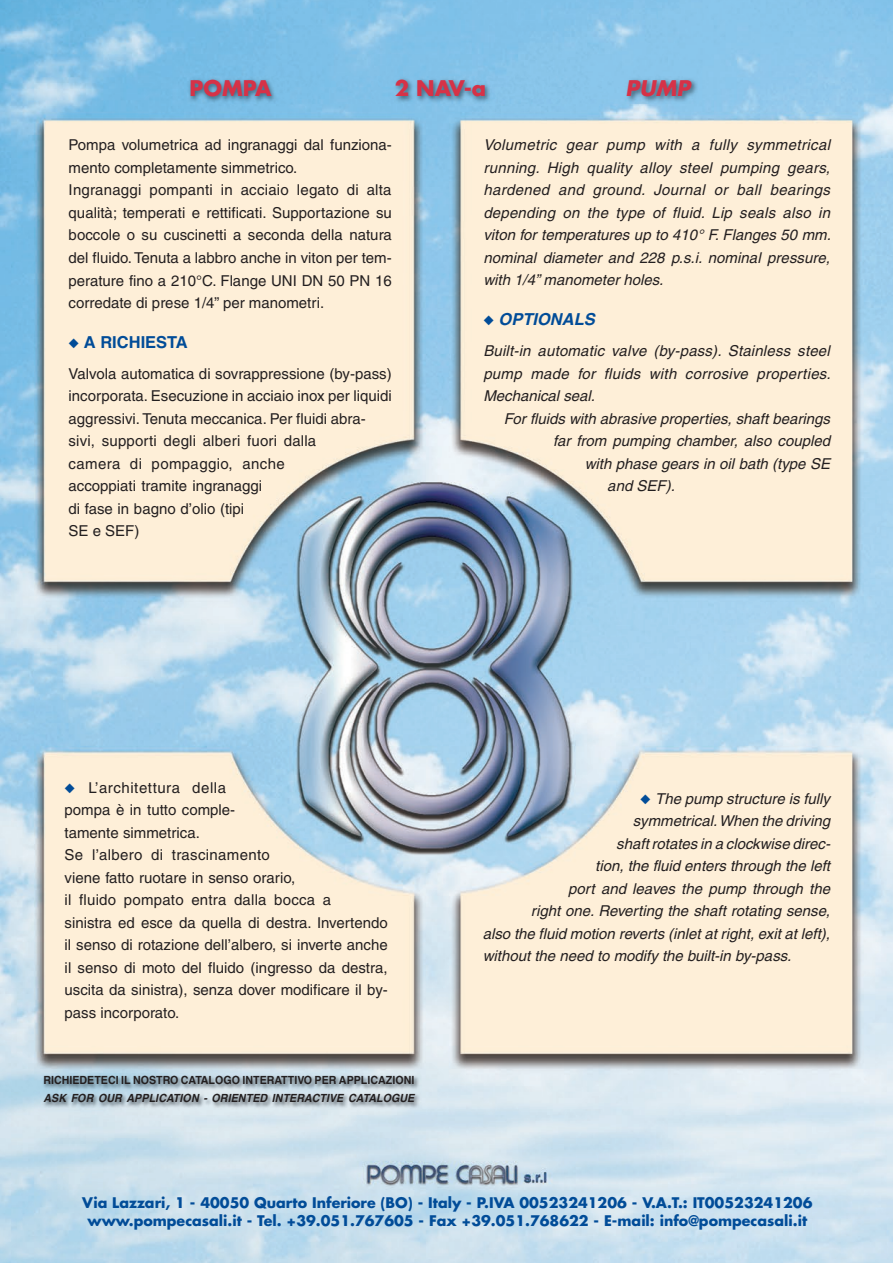
<style>
.page{position:relative;width:893px;height:1263px;background:#fff}
.page>*{position:absolute;margin:0;border:0;box-sizing:border-box;transform-origin:0 0}
.t1{font:700 21px "Futura";color:#d63247}
.t2{font:italic 700 21px "Futura";color:#d63247}
.t3{font:700 16.5px "Helvetica";color:#014c98}
.t4{font:italic 700 16.5px "Helvetica";color:#014c98}
.t5{font:15px/22.5px "Helvetica";color:#231f20}
.t6{font:italic 15px/22.5px "Helvetica";color:#231f20;text-align:justify}
.t7{font:italic 15px "Helvetica";letter-spacing:.02em;color:#231f20}
.t8{font:700 14.25px/18px "Futura";color:#014c98;text-align:center}
.t9{font:700 11.25px/18px "Helvetica";color:#231f20;scale:.95 1}
.s1{color:#014c98}
.s2{font-style:italic}
</style>
<div class="page">
<img style="left:0;top:0;width:893px;height:1263px">
<img style="left:187px;top:76px;width:512px;height:28px">
<img style="left:42px;top:1074px;width:379px;height:35px">
<p class="t1" style="left:190px;top:74px;width:83px">POMPA</p>
<p class="t1" style="left:395px;top:74px;width:93px">2 NAV-a</p>
<p class="t2" style="left:626px;top:74px;width:66px">PUMP</p>
<p class="t5" style="left:69px;top:134px;width:325px">Pompa volumetrica ad ingranaggi dal funziona&shy;mento completamente simmetrico.<br>Ingranaggi pompanti in acciaio legato di alta qualità; temperati e rettificati. Supportazione su boccole o su cuscinetti a seconda della natura del fluido. Tenuta a labbro anche in viton per tem&shy;perature fino a 210°C. Flange UNI DN 50 PN 16 corredate di prese 1/4” per manometri.</p>
<p class="t3" style="left:69px;top:332px;width:121px">◆ A RICHIESTA</p>
<p class="t5" style="left:69px;top:362px;width:325px">Valvola automatica di sovrappressione (by-pass) incorporata. Esecuzione in acciaio inox per liquidi aggressivi. Tenuta meccanica. Per fluidi abra&shy;sivi, supporti degli alberi fuori dalla<br>camera di pompaggio, anche<br>accoppiati tramite ingranaggi<br>di fase in bagno d’olio (tipi<br>SE e SEF)</p>
<p class="t6" style="left:483px;top:134px;width:349px">Volumetric gear pump with a fully symmetrical running. High quality alloy steel pumping gears, hardened and ground. Journal or ball bearings depending on the type of fluid. Lip seals also in viton for temperatures up to 410° F. Flanges 50 mm. nominal diameter and 228 p.s.i. nominal pressure, with 1/4” manometer holes.</p>
<p class="t4" style="left:483px;top:309px;width:113px">◆ OPTIONALS</p>
<p class="t6" style="left:483px;top:339px;width:348px">Built-in automatic valve (by-pass). Stainless steel</p>
<p class="t7" style="left:483px;top:365px;width:349px">pump made for fluids with corrosive properties.</p>
<p class="t6" style="left:483px;top:384px;width:113px">Mechanical seal.</p>
<p class="t6" style="left:504px;top:407px;width:328px">For fluids with abrasive properties, shaft bearings</p>
<p class="t6" style="left:553px;top:429px;width:278px">far from pumping chamber, also coupled</p>
<p class="t6" style="left:585px;top:452px;width:247px">with phase gears in oil bath (type SE</p>
<p class="t6" style="left:607px;top:474px;width:69px">and SEF).</p>
<p class="t5" style="left:65px;top:776px;width:325px"><span class="s1">◆</span> L’architettura della<br>pompa è in tutto comple-<br>tamente simmetrica.<br>Se l’albero di trascinamento<br>viene fatto ruotare in senso orario,<br>il fluido pompato entra dalla bocca a<br>sinistra ed esce da quella di destra. Invertendo il senso di rotazione dell’albero, si inverte anche il senso di moto del fluido (ingresso da destra, uscita da sinistra), senza dover modificare il by&shy;pass incorporato.</p>
<p class="t6" style="left:640px;top:787px;width:191px"><span class="s1">◆</span> The pump structure is fully</p>
<p class="t6" style="left:633px;top:810px;width:199px">symmetrical. When the driving</p>
<p class="t6" style="left:616px;top:832px;width:216px">shaft rotates in a clockwise direc-</p>
<p class="t6" style="left:595px;top:855px;width:236px">tion, the fluid enters through the left</p>
<p class="t6" style="left:568px;top:877px;width:263px">port and leaves the pump through the</p>
<p class="t6" style="left:531px;top:900px;width:301px">right one. Reverting the shaft rotating sense,</p>
<p class="t6" style="left:483px;top:922px;width:349px">also the fluid motion reverts (inlet at right, exit at left),</p>
<p class="t6" style="left:483px;top:945px;width:310px">without the need to modify the built-in by-pass.</p>
<p class="t9" style="left:43px;top:1071px;width:392px">RICHIEDETECI IL NOSTRO CATALOGO INTERATTIVO PER APPLICAZIONI<br><span class="s2">ASK FOR OUR APPLICATION - ORIENTED INTERACTIVE CATALOGUE</span></p>
<p class="t8" style="left:82px;top:1193px;width:732px">Via Lazzari, 1 - 40050 Quarto Inferiore (BO) - Italy - P.IVA 00523241206 - V.A.T.: IT00523241206 www.pompecasali.it - Tel. +39.051.767605 - Fax +39.051.768622 - E-mail: info@pompecasali.it</p>
</div>
